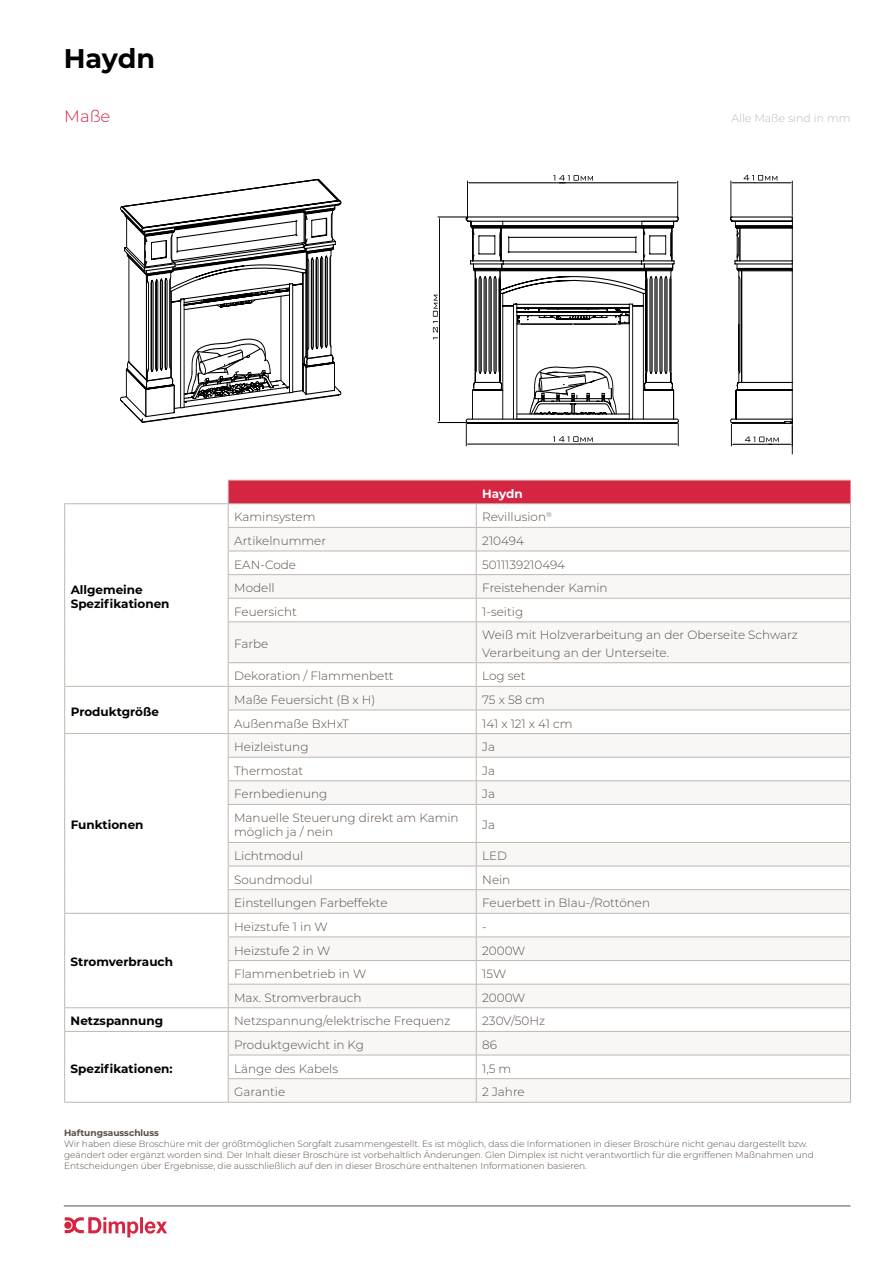
<style>
.page{position:relative;width:893px;height:1263px;background:#fff}
.page>*{position:absolute;margin:0;border:0;box-sizing:border-box;transform-origin:0 0}
.t1{font:700 27px "Montserrat";letter-spacing:-.005em;color:#000}
.t2{font:300 16.5px "Montserrat";color:#d62543}
.t3{font:300 12px/17.2px "Montserrat";color:#5a4d45}
.t4{font:700 12px/14.4px "Montserrat";color:#000}
.t5{font:700 12px "Montserrat";letter-spacing:-.005em;color:#fff}
.t6{font:300 10.95px "Montserrat";color:#c0b7af}
.t7{font:300 9px/10.8px "Montserrat";color:#5a4d45}
.t8{font:700 9px "Montserrat";color:#5a4d45}
</style>
<div class="page">
<svg style="left:229px;top:622px;width:621px;height:480px;fill:#f8f7f6"></svg>
<svg style="left:64px;top:504px;width:1px;height:118px"></svg>
<hr style="left:64px;top:622px;width:1px;height:41px;background:#c0b7af">
<hr style="left:64px;top:503px;width:164px;height:1px;background:#c0b7af">
<svg style="left:228px;top:480px;width:623px;height:141px"></svg>
<hr style="left:476px;top:598px;width:375px;height:1px;background:#c0b7af">
<hr style="left:228px;top:622px;width:1px;height:40px;background:#c0b7af">
<hr style="left:228px;top:621px;width:248px;height:1px;background:#c0b7af">
<hr style="left:476px;top:622px;width:1px;height:40px;background:#c0b7af">
<hr style="left:850px;top:622px;width:1px;height:40px;background:#c0b7af">
<hr style="left:476px;top:621px;width:375px;height:1px;background:#c0b7af">
<hr style="left:228px;top:662px;width:248px;height:1px;background:#c0b7af">
<hr style="left:476px;top:662px;width:375px;height:1px;background:#c0b7af">
<hr style="left:64px;top:686px;width:164px;height:1px;background:#c0b7af">
<hr style="left:228px;top:686px;width:248px;height:1px;background:#c0b7af">
<hr style="left:476px;top:686px;width:375px;height:1px;background:#c0b7af">
<hr style="left:228px;top:709px;width:248px;height:1px;background:#c0b7af">
<hr style="left:476px;top:709px;width:375px;height:1px;background:#c0b7af">
<svg style="left:64px;top:663px;width:1px;height:141px"></svg>
<hr style="left:64px;top:804px;width:1px;height:38px;background:#c0b7af">
<hr style="left:64px;top:733px;width:164px;height:1px;background:#c0b7af">
<hr style="left:228px;top:733px;width:248px;height:1px;background:#c0b7af">
<hr style="left:476px;top:733px;width:375px;height:1px;background:#c0b7af">
<hr style="left:228px;top:757px;width:248px;height:1px;background:#c0b7af">
<hr style="left:476px;top:757px;width:375px;height:1px;background:#c0b7af">
<hr style="left:228px;top:780px;width:248px;height:1px;background:#c0b7af">
<svg style="left:476px;top:663px;width:1px;height:141px"></svg>
<svg style="left:850px;top:663px;width:1px;height:141px"></svg>
<hr style="left:476px;top:780px;width:375px;height:1px;background:#c0b7af">
<hr style="left:228px;top:805px;width:1px;height:37px;background:#c0b7af">
<hr style="left:228px;top:804px;width:248px;height:1px;background:#c0b7af">
<hr style="left:476px;top:805px;width:1px;height:37px;background:#c0b7af">
<hr style="left:850px;top:805px;width:1px;height:37px;background:#c0b7af">
<hr style="left:476px;top:804px;width:375px;height:1px;background:#c0b7af">
<hr style="left:228px;top:842px;width:248px;height:1px;background:#c0b7af">
<hr style="left:476px;top:842px;width:375px;height:1px;background:#c0b7af">
<hr style="left:228px;top:866px;width:248px;height:1px;background:#c0b7af">
<hr style="left:476px;top:866px;width:375px;height:1px;background:#c0b7af">
<hr style="left:228px;top:889px;width:248px;height:1px;background:#c0b7af">
<hr style="left:476px;top:889px;width:375px;height:1px;background:#c0b7af">
<hr style="left:64px;top:913px;width:164px;height:1px;background:#c0b7af">
<hr style="left:228px;top:913px;width:248px;height:1px;background:#c0b7af">
<hr style="left:476px;top:913px;width:375px;height:1px;background:#c0b7af">
<hr style="left:228px;top:936px;width:248px;height:1px;background:#c0b7af">
<hr style="left:476px;top:936px;width:375px;height:1px;background:#c0b7af">
<hr style="left:228px;top:960px;width:248px;height:1px;background:#c0b7af">
<hr style="left:476px;top:960px;width:375px;height:1px;background:#c0b7af">
<hr style="left:228px;top:984px;width:248px;height:1px;background:#c0b7af">
<hr style="left:476px;top:984px;width:375px;height:1px;background:#c0b7af">
<hr style="left:64px;top:1007px;width:164px;height:1px;background:#c0b7af">
<hr style="left:228px;top:1007px;width:248px;height:1px;background:#c0b7af">
<hr style="left:476px;top:1007px;width:375px;height:1px;background:#c0b7af">
<svg style="left:64px;top:842px;width:1px;height:260px"></svg>
<hr style="left:64px;top:1031px;width:164px;height:1px;background:#c0b7af">
<hr style="left:228px;top:1031px;width:248px;height:1px;background:#c0b7af">
<hr style="left:476px;top:1031px;width:375px;height:1px;background:#c0b7af">
<hr style="left:64px;top:1102px;width:164px;height:1px;background:#c0b7af">
<hr style="left:228px;top:1055px;width:248px;height:1px;background:#c0b7af">
<hr style="left:476px;top:1055px;width:375px;height:1px;background:#c0b7af">
<svg style="left:228px;top:843px;width:1px;height:259px"></svg>
<hr style="left:228px;top:1078px;width:248px;height:1px;background:#c0b7af">
<hr style="left:228px;top:1102px;width:248px;height:1px;background:#c0b7af">
<svg style="left:476px;top:843px;width:1px;height:259px"></svg>
<svg style="left:850px;top:843px;width:1px;height:259px"></svg>
<hr style="left:476px;top:1078px;width:375px;height:1px;background:#c0b7af">
<hr style="left:476px;top:1102px;width:375px;height:1px;background:#c0b7af">
<hr style="left:792px;top:424px;width:1px;height:30px;background:#000">
<hr style="left:792px;top:181px;width:1px;height:34px;background:#000">
<hr style="left:731px;top:181px;width:1px;height:37px;background:#000">
<hr style="left:755px;top:183px;width:35px;height:1px;background:#000">
<svg style="left:731px;top:175px;width:46px;height:9px"></svg>
<svg style="left:730px;top:217px;width:63px;height:229px"></svg>
<hr style="left:677px;top:181px;width:1px;height:37px;background:#000">
<hr style="left:467px;top:181px;width:1px;height:38px;background:#000">
<hr style="left:559px;top:183px;width:117px;height:1px;background:#000">
<hr style="left:469px;top:183px;width:96px;height:1px;background:#000">
<svg style="left:553px;top:175px;width:40px;height:6px"></svg>
<svg style="left:433px;top:217px;width:246px;height:230px"></svg>
<svg style="left:120px;top:178px;width:221px;height:245px"></svg>
<svg style="left:196px;top:663px;width:64px;height:141px"></svg>
<svg style="left:65px;top:1217px;width:102px;height:20px"></svg>
<hr style="left:64px;top:1206px;width:786px;height:1px;background:#5a4d45">
<h1 class="t1" style="left:64px;top:38px;width:93px">Haydn</h1>
<h2 class="t2" style="left:64px;top:105px;width:48px">Maße</h2>
<p class="t6" style="left:731px;top:111px;width:121px">Alle Maße sind in mm</p>
<p class="t4" style="left:71px;top:582px;width:100px">Allgemeine<br>Spezifikationen</p>
<p class="t4" style="left:71px;top:704px;width:90px">Produktgröße</p>
<p class="t4" style="left:71px;top:817px;width:74px">Funktionen</p>
<p class="t4" style="left:71px;top:954px;width:104px">Stromverbrauch</p>
<p class="t5" style="left:482px;top:485px;width:42px">Haydn</p>
<p class="t3" style="left:234px;top:508px;width:83px">Kaminsystem</p>
<p class="t3" style="left:482px;top:508px;width:71px">Revillusion<sup>®</sup></p>
<p class="t3" style="left:234px;top:532px;width:93px">Artikelnummer</p>
<p class="t3" style="left:482px;top:532px;width:43px">210494</p>
<p class="t3" style="left:234px;top:555px;width:63px">EAN-Code</p>
<p class="t3" style="left:482px;top:555px;width:84px">5011139210494</p>
<p class="t3" style="left:234px;top:579px;width:42px">Modell</p>
<p class="t3" style="left:482px;top:579px;width:127px">Freistehender Kamin</p>
<p class="t3" style="left:234px;top:603px;width:64px">Feuersicht</p>
<p class="t3" style="left:482px;top:603px;width:42px">1-seitig</p>
<p class="t3" style="left:234px;top:635px;width:36px">Farbe</p>
<p class="t3" style="left:482px;top:626px;width:317px">Weiß mit Holzverarbeitung an der Oberseite Schwarz<br>Verarbeitung an der Unterseite.</p>
<p class="t3" style="left:234px;top:667px;width:161px">Dekoration / Flammenbett</p>
<p class="t3" style="left:482px;top:667px;width:45px">Log set</p>
<p class="t3" style="left:234px;top:691px;width:143px">Maße Feuersicht (B x H)</p>
<p class="t3" style="left:482px;top:691px;width:64px">75 x 58 cm</p>
<p class="t3" style="left:234px;top:714px;width:116px">Außenmaße BxHxT</p>
<p class="t3" style="left:482px;top:714px;width:92px">141 x 121 x 41 cm</p>
<p class="t3" style="left:234px;top:738px;width:76px">Heizleistung</p>
<p class="t3" style="left:482px;top:738px;width:14px">Ja</p>
<p class="t3" style="left:234px;top:761px;width:71px">Thermostat</p>
<p class="t3" style="left:482px;top:761px;width:14px">Ja</p>
<p class="t3" style="left:234px;top:785px;width:95px">Fernbedienung</p>
<p class="t3" style="left:482px;top:785px;width:14px">Ja</p>
<p class="t3" style="left:234px;top:810px;width:226px;line-height:14.4px">Manuelle Steuerung direkt am Kamin möglich ja / nein</p>
<p class="t3" style="left:482px;top:816px;width:14px">Ja</p>
<p class="t3" style="left:234px;top:847px;width:71px">Lichtmodul</p>
<p class="t3" style="left:482px;top:847px;width:26px">LED</p>
<p class="t3" style="left:234px;top:870px;width:80px">Soundmodul</p>
<p class="t3" style="left:482px;top:870px;width:30px">Nein</p>
<p class="t3" style="left:234px;top:894px;width:155px">Einstellungen Farbeffekte</p>
<p class="t3" style="left:482px;top:894px;width:169px">Feuerbett in Blau-/Rottönen</p>
<p class="t3" style="left:234px;top:918px;width:95px">Heizstufe 1 in W</p>
<p class="t3" style="left:482px;top:918px;width:6px">-</p>
<p class="t3" style="left:234px;top:941px;width:98px">Heizstufe 2 in W</p>
<p class="t3" style="left:482px;top:941px;width:45px">2000W</p>
<p class="t3" style="left:234px;top:965px;width:134px">Flammenbetrieb in W</p>
<p class="t3" style="left:482px;top:965px;width:26px">15W</p>
<p class="t3" style="left:234px;top:988px;width:129px">Max. Stromverbrauch</p>
<p class="t3" style="left:482px;top:988px;width:45px">2000W</p>
<p class="t4" style="left:71px;top:1013px;width:94px">Netzspannung</p>
<p class="t3" style="left:234px;top:1012px;width:218px">Netzspannung/elektrische Frequenz</p>
<p class="t3" style="left:482px;top:1012px;width:65px">230V/50Hz</p>
<p class="t4" style="left:71px;top:1060px;width:104px">Spezifikationen:</p>
<p class="t3" style="left:234px;top:1036px;width:131px">Produktgewicht in Kg</p>
<p class="t3" style="left:482px;top:1036px;width:16px">86</p>
<p class="t3" style="left:234px;top:1059px;width:106px">Länge des Kabels</p>
<p class="t3" style="left:482px;top:1059px;width:31px">1,5 m</p>
<p class="t3" style="left:234px;top:1083px;width:53px">Garantie</p>
<p class="t3" style="left:482px;top:1083px;width:44px">2 Jahre</p>
<p class="t8" style="left:64px;top:1126px;width:97px">Haftungsausschluss</p>
<p class="t7" style="left:64px;top:1138px;width:751px">Wir haben diese Broschüre mit der größtmöglichen Sorgfalt zusammengestellt. Es ist möglich, dass die Informationen in dieser Broschüre nicht genau dargestellt bzw. geändert oder ergänzt worden sind. Der Inhalt dieser Broschüre ist vorbehaltlich Änderungen. Glen Dimplex ist nicht verantwortlich für die ergriffenen Maßnahmen und<br>Entscheidungen über Ergebnisse, die ausschließlich auf den in dieser Broschüre enthaltenen Informationen basieren.</p>
</div>
